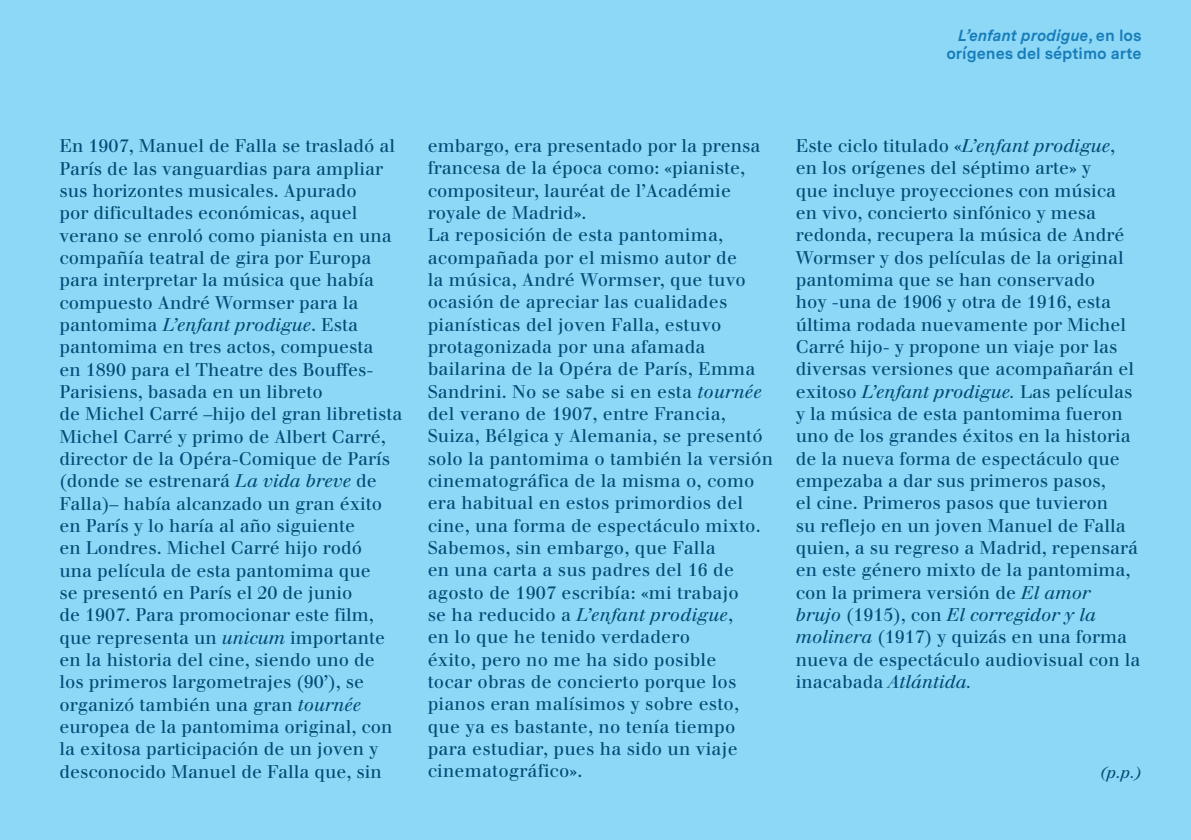
<style>
.page{position:relative;width:1191px;height:840px;background:#fff}
.page>*{position:absolute;margin:0;border:0;box-sizing:border-box;transform-origin:0 0}
.t1{font:18px/22.4px "Walbaum";color:#004c75}
.t2{font:700 16px/18px "Messina Sans";color:#177db9;text-align:right}
.t3{font:italic 16px "Walbaum";color:#004c75}
.s1{font-style:italic}
</style>
<div class="page">
<div style="left:0;top:0;width:1191px;height:839px;background:#8dd7f7"></div>
<p class="t2" style="left:946px;top:26px;width:197px"><span class="s1">L’enfant prodigue</span>, en los orígenes del séptimo arte</p>
<p class="t1" style="left:60px;top:135px;width:344px">En 1907, Manuel de Falla se trasladó al París de las vanguardias para ampliar sus horizontes musicales. Apurado<br>por dificultades económicas, aquel verano se enroló como pianista en una compañía teatral de gira por Europa para interpretar la música que había compuesto André Wormser para la pantomima <span class="s1">L’enfant prodigue</span>. Esta pantomima en tres actos, compuesta<br>en 1890 para el Theatre des Bouffes-Parisiens, basada en un libreto<br>de Michel Carré –hijo del gran libretista Michel Carré y primo de Albert Carré, director de la Opéra-Comique de París (donde se estrenará <span class="s1">La vida breve</span> de Falla)– había alcanzado un gran éxito en París y lo haría al año siguiente<br>en Londres. Michel Carré hijo rodó<br>una película de esta pantomima que<br>se presentó en París el 20 de junio<br>de 1907. Para promocionar este film, que representa un <span class="s1">unicum</span> importante en la historia del cine, siendo uno de los primeros largometrajes (90’), se organizó también una gran <span class="s1">tournée </span>europea de la pantomima original, con la exitosa participación de un joven y desconocido Manuel de Falla que, sin</p>
<p class="t1" style="left:428px;top:135px;width:347px">embargo, era presentado por la prensa francesa de la época como: «pianiste, compositeur, lauréat de l’Académie royale de Madrid».<br>La reposición de esta pantomima, acompañada por el mismo autor de<br>la música, André Wormser, que tuvo ocasión de apreciar las cualidades pianísticas del joven Falla, estuvo protagonizada por una afamada bailarina de la Opéra de París, Emma Sandrini. No se sabe si en esta <span class="s1">tournée </span>del verano de 1907, entre Francia, Suiza, Bélgica y Alemania, se presentó solo la pantomima o también la versión cinematográfica de la misma o, como era habitual en estos primordios del cine, una forma de espectáculo mixto.<br>Sabemos, sin embargo, que Falla<br>en una carta a sus padres del 16 de agosto de 1907 escribía: «mi trabajo<br>se ha reducido a <span class="s1">L’enfant prodigue</span>,<br>en lo que he tenido verdadero<br>éxito, pero no me ha sido posible<br>tocar obras de concierto porque los pianos eran malísimos y sobre esto, que ya es bastante, no tenía tiempo para estudiar, pues ha sido un viaje cinematográfico».</p>
<p class="t1" style="left:796px;top:134px;width:346px">Este ciclo titulado «<span class="s1">L’enfant prodigue</span>, en los orígenes del séptimo arte» y<br>que incluye proyecciones con música en vivo, concierto sinfónico y mesa redonda, recupera la música de André Wormser y dos películas de la original pantomima que se han conservado<br>hoy -una de 1906 y otra de 1916, esta última rodada nuevamente por Michel Carré hijo- y propone un viaje por las diversas versiones que acompañarán el exitoso <span class="s1">L’enfant prodigue.</span> Las películas y la música de esta pantomima fueron uno de los grandes éxitos en la historia de la nueva forma de espectáculo que empezaba a dar sus primeros pasos,<br>el cine. Primeros pasos que tuvieron<br>su reflejo en un joven Manuel de Falla quien, a su regreso a Madrid, repensará en este género mixto de la pantomima, con la primera versión de <span class="s1">El amor<br>brujo</span> (1915), con <span class="s1">El corregidor y la molinera</span> (1917) y quizás en una forma nueva de espectáculo audiovisual con la inacabada <span class="s1">Atlántida.</span></p>
<p class="t3" style="left:1100px;top:762px;width:42px">(p.p.)</p>
</div>
